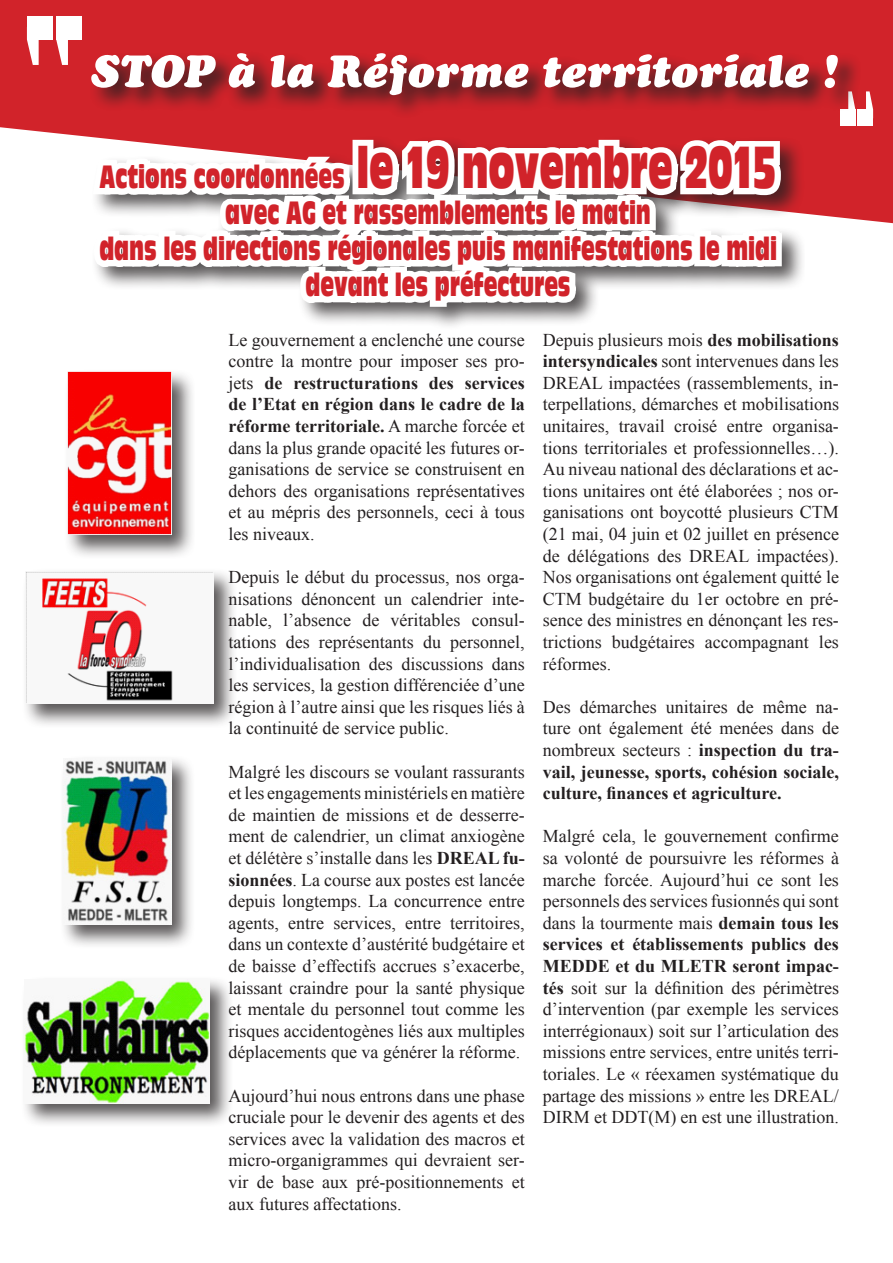
<style>
.page{position:relative;width:893px;height:1263px;background:#fff}
.page>*{position:absolute;margin:0;border:0;box-sizing:border-box;transform-origin:0 0}
.t1{font:30px "Antique Olive Compact";color:#d1232a;scale:.6 1}
.t2{font:18px/21.6px "Times New Roman";color:#231f20;text-align:justify}
.t3{font:700 18px/21.6px "Times New Roman";color:#231f20;text-align:justify}
.s1{font-size:54px}
.s2{font-weight:700}
.s3{font-weight:400}
</style>
<div class="page">
<svg style="left:0;top:0;width:893px;height:223px;fill:#d1232a"></svg>
<div style="left:56px;top:16px;width:26px;height:24px;background:#fff"></div>
<svg style="left:56px;top:40px;width:12px;height:25px"></svg>
<div style="left:27px;top:16px;width:25px;height:24px;background:#fff"></div>
<svg style="left:27px;top:40px;width:12px;height:25px"></svg>
<div style="left:840px;top:109px;width:15px;height:17px;background:#fff"></div>
<div style="left:858px;top:109px;width:15px;height:17px;background:#fff"></div>
<svg style="left:866px;top:91px;width:7px;height:18px"></svg>
<div style="left:22px;top:567px;width:215px;height:161px;background:#231f20;opacity:.75"></div>
<img style="left:26px;top:572px;width:187px;height:132px">
<div style="left:63px;top:368px;width:132px;height:191px;background:#231f20;opacity:.75"></div>
<img style="left:68px;top:372px;width:103px;height:163px">
<div style="left:59px;top:754px;width:136px;height:194px;background:#231f20;opacity:.75"></div>
<img style="left:63px;top:758px;width:108px;height:166px">
<div style="left:21px;top:975px;width:212px;height:152px;background:#231f20;opacity:.75"></div>
<img style="left:25px;top:979px;width:184px;height:124px">
<div style="left:87px;top:49px;width:773px;height:69px;background:#231f20;opacity:.88"></div>
<svg style="left:84px;top:15px;width:754px;height:447px"></svg>
<p class="t1" style="left:100px;top:156px;width:1130px">Actions coordonnées <span class="s1">le 19 novembre 2015</span></p>
<p class="t1" style="left:225px;top:192px;width:711px">avec AG et rassemblements le matin</p>
<p class="t1" style="left:99px;top:228px;width:1131px">dans les directions régionales puis manifestations le midi</p>
<p class="t1" style="left:306px;top:264px;width:443px">devant les préfectures</p>
<p class="t2" style="left:229px;top:328px;width:298px">Le gouvernement a enclenché une course contre la montre pour imposer ses pro&shy;jets <span class="s2">de restructurations des services de l’Etat en région dans le cadre de la réforme territoriale.</span> A marche forcée et dans la plus grande opacité les futures or&shy;ganisations de service se construisent en dehors des organisations représentatives et au mépris des personnels, ceci à tous les niveaux.</p>
<p class="t2" style="left:229px;top:566px;width:298px">Depuis le début du processus, nos orga&shy;nisations dénoncent un calendrier inte&shy;nable, l’absence de véritables consul&shy;tations des représentants du personnel, l’individualisation des discussions dans les services, la gestion différenciée d’une région à l’autre ainsi que les risques liés à la continuité de service public.</p>
<p class="t2" style="left:229px;top:760px;width:298px">Malgré les discours se voulant rassurants et les engagements ministériels en matière de maintien de missions et de desserre&shy;ment de calendrier, un climat anxiogène et délétère s’installe dans les <span class="s2">DREAL fu&shy;sionnées</span>. La course aux postes est lancée depuis longtemps. La concurrence entre agents, entre services, entre territoires, dans un contexte d’austérité budgétaire et de baisse d’effectifs accrues s’exacerbe, laissant craindre pour la santé physique et mentale du personnel tout comme les risques accidentogènes liés aux multiples déplacements que va générer la réforme.</p>
<p class="t2" style="left:229px;top:1084px;width:298px">Aujourd’hui nous entrons dans une phase cruciale pour le devenir des agents et des services avec la validation des macros et micro-organigrammes qui devraient ser&shy;vir de base aux pré-positionnements et aux futures affectations.</p>
<p class="t2" style="left:543px;top:328px;width:298px">Depuis plusieurs mois <span class="s2">des mobilisations intersyndicales</span> sont intervenues dans les DREAL impactées (rassemblements, in&shy;terpellations, démarches et mobilisations unitaires, travail croisé entre organisa&shy;tions territoriales et professionnelles…).<br>Au niveau national des déclarations et ac&shy;tions unitaires ont été élaborées ; nos or&shy;ganisations ont boycotté plusieurs CTM (21 mai, 04 juin et 02 juillet en présence de délégations des DREAL impactées).<br>Nos organisations ont également quitté le CTM budgétaire du 1er octobre en pré&shy;sence des ministres en dénonçant les res&shy;trictions budgétaires accompagnant les réformes.</p>
<p class="t3" style="left:543px;top:695px;width:298px"><span class="s3">Des démarches unitaires de même na&shy;ture ont également été menées dans de nombreux secteurs :</span> inspection du tra&shy;vail, jeunesse, sports, cohésion sociale, culture, finances et agriculture.</p>
<p class="t2" style="left:543px;top:825px;width:298px">Malgré cela, le gouvernement confirme sa volonté de poursuivre les réformes à marche forcée. Aujourd’hui ce sont les personnels des services fusionnés qui sont dans la tourmente mais <span class="s2">demain tous les services et établissements publics des MEDDE et du MLETR seront impac&shy;tés</span> soit sur la définition des périmètres d’intervention (par exemple les services interrégionaux) soit sur l’articulation des missions entre services, entre unités terri&shy;toriales. Le « réexamen systématique du partage des missions » entre les DREAL/ DIRM et DDT(M) en est une illustration.</p>
</div>
